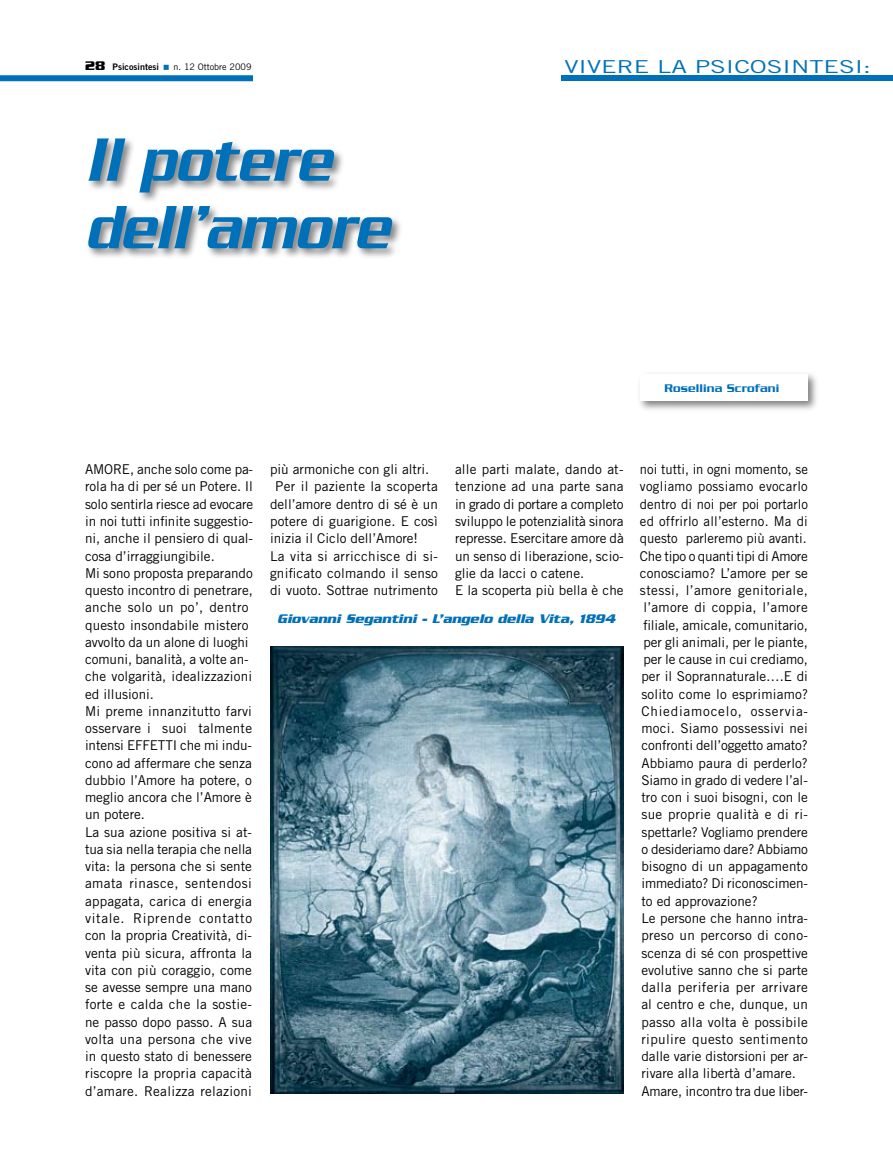
<style>
.page{position:relative;width:893px;height:1170px;background:#fff}
.page>*{position:absolute;margin:0;border:0;box-sizing:border-box;transform-origin:0 0}
.t1{font:italic 500 66px/67.5px "Serpentine";color:#0071b9;scale:.84 1}
.t2{font:17.85px "Trade Gothic";color:#0071b9;scale:1.43 1}
.t3{font:13.5px/17.2px "Trade Gothic";color:#000}
.t4{font:italic 700 13.5px "Serpentine";color:#0071b9;scale:.95 1}
.t5{font:13.5px "Trade Gothic";letter-spacing:.02em;color:#000}
.t6{font:500 12px "Serpentine";letter-spacing:.01em;color:#0071b9}
.t7{font:9px "Trade Gothic";color:#000}
.t8{font:9px "Trade Gothic Bold Two";color:#000}
.s1{font-family:"Serpentine";font-weight:700;font-size:13.5px}
</style>
<div class="page">
<div style="left:0;top:75px;width:253px;height:6px;background:#0071b9"></div>
<div style="left:561px;top:75px;width:332px;height:6px;background:#0071b9"></div>
<div style="left:84px;top:135px;width:320px;height:126px;background:#000;opacity:.5"></div>
<div style="left:636px;top:370px;width:184px;height:43px;background:#000;opacity:.5"></div>
<div style="left:640px;top:373px;width:168px;height:27px;background:#fff"></div>
<img style="left:270px;top:646px;width:353px;height:447px">
<p class="t8" style="left:85px;top:61px;width:76px"><span class="s1">28</span> Psicosintesi</p>
<p class="t7" style="left:174px;top:61px;width:79px">n. 12 Ottobre 2009</p>
<h2 class="t2" style="left:564px;top:55px;width:216px">VIVERE LA PSICOSINTESI:</h2>
<h1 class="t1" style="left:85px;top:125px;width:363px">Il potere dell’amore</h1>
<p class="t6" style="left:664px;top:381px;width:116px">Rosellina Scrofani</p>
<p class="t3" style="left:85px;top:460px;width:170px">AMORE, anche solo come pa&shy;rola ha di per sé un Potere. Il solo sentirla riesce ad evocare in noi tutti infinite suggestio&shy;ni, anche il pensiero di qual&shy;cosa d’irraggiungibile.<br>Mi sono proposta preparando questo incontro di penetrare, anche solo un po’, dentro questo insondabile mistero avvolto da un alone di luoghi comuni, banalità, a volte an&shy;che volgarità, idealizzazioni ed illusioni.<br>Mi preme innanzitutto farvi osservare i suoi talmente intensi EFFETTI che mi indu&shy;cono ad affermare che senza dubbio l’Amore ha potere, o meglio ancora che l’Amore è un potere.<br>La sua azione positiva si at&shy;tua sia nella terapia che nella vita: la persona che si sente amata rinasce, sentendosi appagata, carica di energia vitale. Riprende contatto con la propria Creatività, di&shy;venta più sicura, affronta la vita con più coraggio, come se avesse sempre una mano forte e calda che la sostie&shy;ne passo dopo passo. A sua volta una persona che vive in questo stato di benessere riscopre la propria capacità d’amare. Realizza relazioni</p>
<p class="t3" style="left:270px;top:460px;width:161px">più armoniche con gli altri.</p>
<p class="t3" style="left:275px;top:478px;width:164px">Per il paziente la scoperta</p>
<p class="t3" style="left:270px;top:495px;width:169px">dell’amore dentro di sé è un</p>
<p class="t3" style="left:270px;top:512px;width:169px">potere di guarigione. E così</p>
<p class="t3" style="left:270px;top:529px;width:150px">inizia il Ciclo dell’Amore!</p>
<p class="t5" style="left:270px;top:547px;width:169px">La vita si arricchisce di si-</p>
<p class="t3" style="left:270px;top:564px;width:170px">gnificato colmando il senso</p>
<p class="t3" style="left:270px;top:581px;width:169px">di vuoto. Sottrae nutrimento</p>
<p class="t3" style="left:455px;top:460px;width:170px">alle parti malate, dando at&shy;tenzione ad una parte sana in grado di portare a completo sviluppo le potenzialità sinora represse. Esercitare amore dà un senso di liberazione, scio&shy;glie da lacci o catene.<br>E la scoperta più bella è che</p>
<p class="t3" style="left:640px;top:460px;width:170px">noi tutti, in ogni momento, se vogliamo possiamo evocarlo dentro di noi per poi portarlo ed offrirlo all’esterno. Ma di questo parleremo più avanti.<br>Che tipo o quanti tipi di Amore conosciamo? L’amore per se stessi, l’amore genitoriale, l’amore di coppia, l’amore filiale, amicale, comunitario, per gli animali, per le piante, per le cause in cui crediamo, per il Soprannaturale….E di solito come lo esprimiamo?<br>Chiediamocelo, osservia&shy;moci. Siamo possessivi nei confronti dell’oggetto amato?<br>Abbiamo paura di perderlo?<br>Siamo in grado di vedere l’al&shy;tro con i suoi bisogni, con le sue proprie qualità e di ri&shy;spettarle? Vogliamo prendere o desideriamo dare? Abbiamo bisogno di un appagamento immediato? Di riconoscimen&shy;to ed approvazione?<br>Le persone che hanno intra&shy;preso un percorso di cono&shy;scenza di sé con prospettive evolutive sanno che si parte dalla periferia per arrivare al centro e che, dunque, un passo alla volta è possibile ripulire questo sentimento dalle varie distorsioni per ar&shy;rivare alla libertà d’amare.<br>Amare, incontro tra due liber-</p>
<p class="t4" style="left:277px;top:611px;width:357px">Giovanni Segantini - L’angelo della Vita, 1894</p>
</div>
